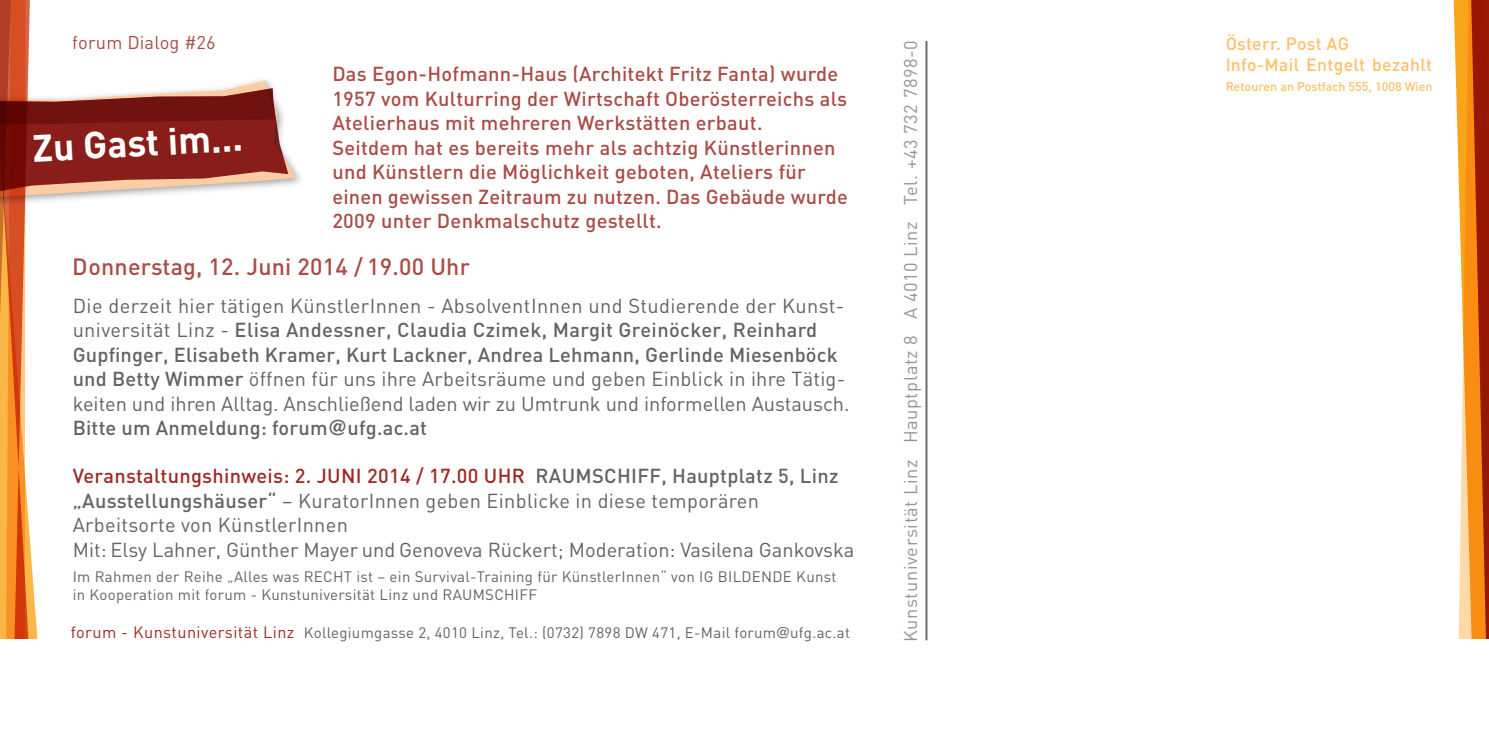
<style>
.page{position:relative;width:1489px;height:745px;background:#fff}
.page>*{position:absolute;margin:0;border:0;box-sizing:border-box;transform-origin:0 0}
.t1{font:700 37.5px "DIN";color:#fff}
.t2{font:500 23.25px "DIN";letter-spacing:.01em;color:#9c2b26}
.t3{font:20px/24.5px "DIN";letter-spacing:.01em;color:#636366}
.t4{font:500 20px/24.5px "DIN";letter-spacing:.015em;color:#9c2b26}
.t5{font:18.25px "DIN";letter-spacing:.03em;color:#939598}
.t6{font:18.25px "DIN";letter-spacing:.01em;color:#9c2b26}
.t7{font:500 17.5px/21px "DIN";letter-spacing:.02em;color:#fcb54c}
.t8{font:15px/18.2px "DIN";letter-spacing:.02em;color:#636366}
.t9{font:500 12.5px "DIN";color:#fcb54c}
.s1{font-weight:500}
.s2{font-family:"Helvetica";font-weight:700}
.s3{font-weight:500;color:#9c2b26}
.s4{font-size:16.25px;color:#9c2b26}
.s5{font-family:"Helvetica"}
</style>
<div class="page">
<svg style="left:1453px;top:0;width:35px;height:638px"></svg>
<svg style="left:0;top:0;width:296px;height:638px"></svg>
<hr style="left:925px;top:41px;width:2px;height:599px;background:#6c6d70">
<p class="t6" style="left:73px;top:31px;width:144px">forum Dialog #26</p>
<h1 class="t1" style="left:31px;top:124px;width:212px;rotate:-3deg">Zu Gast im...</h1>
<p class="t4" style="left:332px;top:61px;width:517px">Das Egon-Hofmann-Haus (Architekt Fritz Fanta) wurde 1957 vom Kulturring der Wirtschaft Oberösterreichs als Atelierhaus mit mehreren Werkstätten erbaut.<br>Seitdem hat es bereits mehr als achtzig Künstlerinnen und Künstlern die Möglichkeit geboten, Ateliers für einen gewissen Zeitraum zu nutzen. Das Gebäude wurde 2009 unter Denkmalschutz gestellt.</p>
<p class="t2" style="left:73px;top:252px;width:399px">Donnerstag, 12. Juni 2014 / 19.00 Uhr</p>
<p class="t3" style="left:73px;top:293px;width:778px">Die derzeit hier tätigen KünstlerInnen - AbsolventInnen und Studierende der Kunst&shy;universität Linz - <span class="s1">Elisa Andessner, Claudia Czimek, Margit Greinöcker, Reinhard Gupfinger, Elisabeth Kramer, Kurt Lackner, Andrea Lehmann, Gerlinde Miesenböck und Betty Wimmer</span> öffnen für uns ihre Arbeitsräume und geben Einblick in ihre Tätig&shy;keiten und ihren Alltag. Anschließend laden wir zu Umtrunk und informellen Austausch.<br><span class="s1">Bitte um Anmeldung: forum</span><span class="s2">@</span><span class="s1">ufg.ac.at</span></p>
<p class="t3" style="left:73px;top:463px;width:783px"><span class="s3">Veranstaltungshinweis: 2. Juni 2014 / 17.00 U hr</span> <span class="s1">RAU MSCH IFF, Hauptplatz 5, Linz „Ausstellungshäuser“</span> – KuratorInnen geben Einblicke in diese temporären Arbeitsorte von KünstlerInnen<br>Mit: Elsy Lahner, Günther Mayer und Genoveva Rückert; Moderation: Vasilena Gankovska</p>
<p class="t8" style="left:73px;top:566px;width:765px">Im Rahmen der Reihe „Alles was RECHT ist – ein Survival-Training für KünstlerInnen“ von IG BILDENDE Kunst in Kooperation mit forum - Kunstuniversität Linz und RAUMSCHIFF</p>
<p class="t8" style="left:71px;top:623px;width:780px"><span class="s4">forum - Kunstuniversität Linz</span> Kollegiumgasse 2, 4010 Linz, Tel.: (0732) 7898 DW 471, E-Mail forum<span class="s5">@</span>ufg.ac.at</p>
<p class="t5" style="left:899px;top:641px;width:603px;rotate:-90deg">Kunstuniversität Linz Hauptplatz 8 A 4010 Linz Tel. +43 732 7898-0</p>
<p class="t7" style="left:1225px;top:32px;width:208px">Österr. Post AG<br>Info-Mail Entgelt bezahlt</p>
<p class="t9" style="left:1225px;top:78px;width:209px">Retouren an Postfach 555, 1008 Wien</p>
</div>
